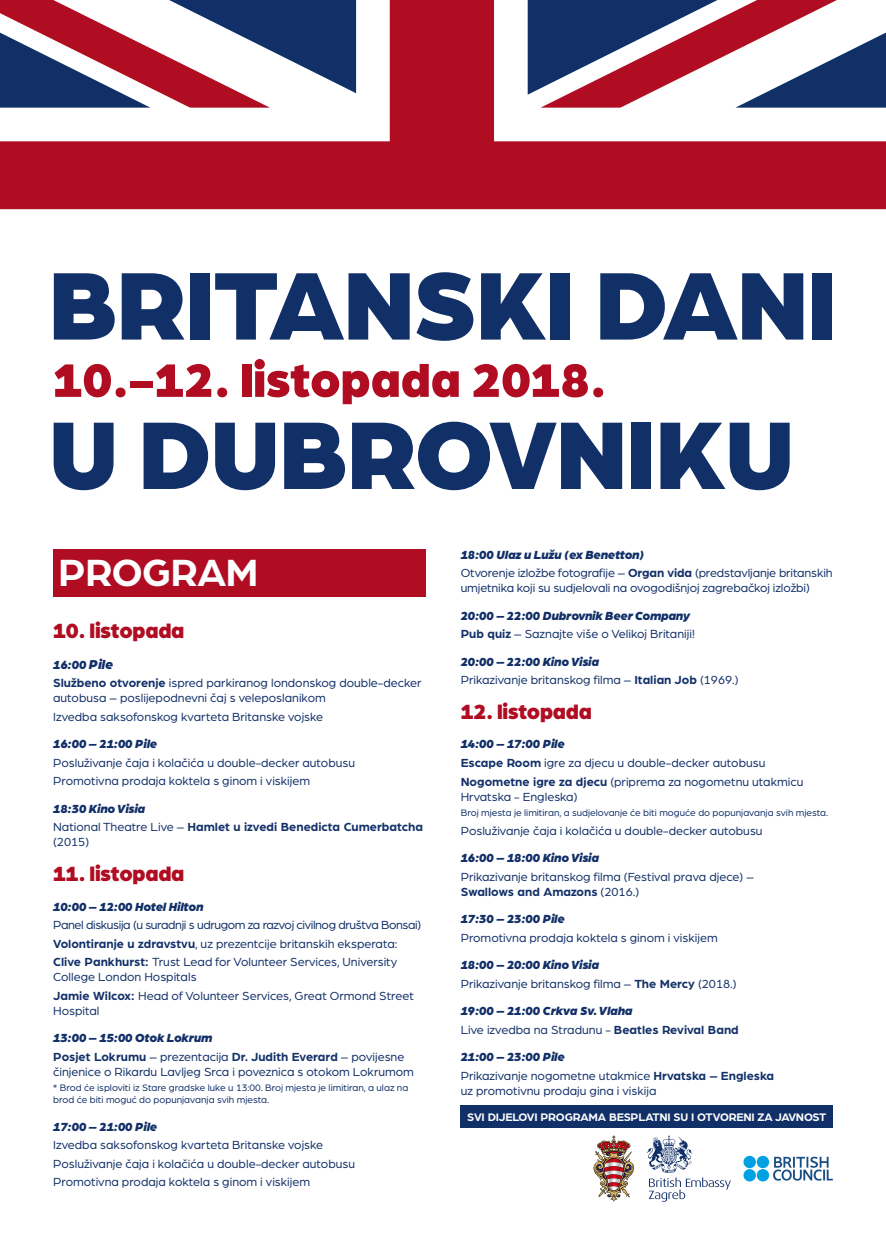
<style>
.page{position:relative;width:886px;height:1241px;background:#fff}
.page>*{position:absolute;margin:0;border:0;box-sizing:border-box;transform-origin:0 0}
.t1{font:900 102.25px/149.3px "Arboria";letter-spacing:-.02em;color:#123068}
.t2{font:900 50px "Arboria";color:#b00d23}
.t3{font:700 40.38px "Arboria";letter-spacing:-.02em;color:#fff}
.t4{font:900 21.88px "Arboria";letter-spacing:-.01em;color:#b00d23}
.t5{font:12.5px/18.6px "Arboria";color:#123068}
.t6{font:italic 900 12.5px/18.6px "Arboria";letter-spacing:-.01em;color:#123068}
.t7{font:700 12.5px/18.6px "Arboria";color:#123068}
.t8{font:700 11.62px "Arboria";letter-spacing:-.02em;color:#fff}
.t9{font:10px/12px "Arboria";color:#123068}
.s1{font-weight:900;font-style:italic}
.s2{font-weight:900;font-style:italic;font-size:13.75px}
.s3{font-weight:700}
.s4{font-weight:400}
.s5{font-weight:700;font-style:normal}
.s6{font-weight:400;font-style:normal}
</style>
<div class="page">
<div style="left:53px;top:548px;width:372px;height:48px;background:#b00d23"></div>
<svg style="left:0;top:0;width:886px;height:209px"></svg>
<div style="left:461px;top:1104px;width:372px;height:23px;background:#123068"></div>
<svg style="left:646px;top:1135px;width:85px;height:66px"></svg>
<svg style="left:593px;top:1135px;width:41px;height:66px"></svg>
<svg style="left:743px;top:1155px;width:90px;height:26px"></svg>
<h1 class="t1" style="left:48px;top:223px;width:791px">BRITANSKI DANI<br>U DUBROVNIKU</h1>
<h2 class="t2" style="left:53px;top:344px;width:555px">10.-12. listopada 2018.</h2>
<h3 class="t3" style="left:58px;top:544px;width:202px">PROGRAM</h3>
<h3 class="t4" style="left:53px;top:614px;width:133px">10. listopada</h3>
<p class="t5" style="left:53px;top:654px;width:370px"><span class="s1">16:00</span> <span class="s2">Pile<br></span><span class="s3">Službeno otvorenje</span> ispred parkiranog londonskog double-decker</p>
<p class="t5" style="left:53px;top:688px;width:274px">autobusa – poslijepodnevni čaj s veleposlanikom<br>Izvedba saksofonskog kvarteta Britanske vojske</p>
<p class="t6" style="left:53px;top:733px;width:105px">16:00 – 21:00 Pile</p>
<p class="t5" style="left:53px;top:752px;width:303px">Posluživanje čaja i kolačića u double-decker autobusu<br>Promotivna prodaja koktela s ginom i viskijem</p>
<p class="t7" style="left:53px;top:798px;width:371px"><span class="s1">18:30 Kino Visia<br></span><span class="s4">National Theatre Live –</span> Hamlet u izvedi Benedicta Cumerbatcha</p>
<p class="t5" style="left:53px;top:832px;width:37px">(2015)</p>
<h3 class="t4" style="left:53px;top:858px;width:133px">11. listopada</h3>
<p class="t6" style="left:53px;top:896px;width:152px">10:00 – 12:00 Hotel Hilton</p>
<p class="t5" style="left:53px;top:915px;width:369px">Panel diskusija (u suradnji s udrugom za razvoj civilnog društva Bonsai)<br><span class="s3">Volontiranje u zdravstvu</span>, uz prezentcije britanskih eksperata:<br><span class="s3">Clive Pankhurst:</span> Trust Lead for Volunteer Services, University</p>
<p class="t5" style="left:53px;top:967px;width:362px">College London Hospitals<br><span class="s3">Jamie Wilcox:</span> Head of Volunteer Services, Great Ormond Street</p>
<p class="t5" style="left:53px;top:1000px;width:48px">Hospital</p>
<p class="t7" style="left:53px;top:1027px;width:353px"><span class="s1">13:00 – 15:00 Otok Lokrum<br></span>Posjet Lokrumu <span class="s4">– prezentacija</span> Dr. Judith Everard <span class="s4">– povijesne</span></p>
<p class="t5" style="left:53px;top:1061px;width:362px">činjenice o Rikardu Lavljeg Srca i poveznica s otokom Lokrumom</p>
<p class="t9" style="left:53px;top:1081px;width:357px">* Brod će isploviti iz Stare gradske luke u 13:00. Broj mjesta je limitiran, a ulaz na brod će biti moguć do popunjavanja svih mjesta.</p>
<p class="t6" style="left:53px;top:1116px;width:105px">17:00 – 21:00 Pile</p>
<p class="t5" style="left:53px;top:1135px;width:303px">Izvedba saksofonskog kvarteta Britanske vojske<br>Posluživanje čaja i kolačića u double-decker autobusu<br>Promotivna prodaja koktela s ginom i viskijem</p>
<p class="t5" style="left:461px;top:544px;width:373px"><span class="s1">18:00 Ulaz u Lužu (ex Benetton)<br></span>Otvorenje izložbe fotografije – <span class="s3">Organ vida</span> (predstavljanje britanskih</p>
<p class="t5" style="left:461px;top:578px;width:351px">umjetnika koji su sudjelovali na ovogodišnjoj zagrebačkoj izložbi)</p>
<p class="t6" style="left:461px;top:605px;width:236px">20:00 – 22:00 Dubrovnik Beer Company<br><span class="s5">Pub quiz</span> <span class="s6">– Saznajte više o Velikoj Britaniji!</span></p>
<p class="t5" style="left:461px;top:651px;width:279px"><span class="s1">20:00 – 22:00 Kino Visia<br></span>Prikazivanje britanskog filma – <span class="s3">Italian Job</span> (1969.)</p>
<h3 class="t4" style="left:461px;top:696px;width:133px">12. listopada</h3>
<p class="t5" style="left:461px;top:734px;width:344px"><span class="s1">14:00 – 17:00 Pile<br></span><span class="s3">Escape Room</span> igre za djecu u double-decker autobusu<br><span class="s3">Nogometne igre za djecu</span> (priprema za nogometnu utakmicu</p>
<p class="t5" style="left:461px;top:786px;width:118px">Hrvatska - Engleska)</p>
<p class="t9" style="left:461px;top:806px;width:369px">Broj mjesta je limitiran, a sudjelovanje će biti moguće do popunjavanja svih mjesta.</p>
<p class="t5" style="left:461px;top:820px;width:303px">Posluživanje čaja i kolačića u double-decker autobusu</p>
<p class="t6" style="left:461px;top:847px;width:140px">16:00 – 18:00 Kino Visia</p>
<p class="t5" style="left:461px;top:868px;width:295px;line-height:15px">Prikazivanje britanskog filma (Festival prava djece) –<br><span class="s3">Swallows and Amazons</span> (2016.)</p>
<p class="t6" style="left:461px;top:908px;width:105px">17:30 – 23:00 Pile</p>
<p class="t5" style="left:461px;top:927px;width:258px">Promotivna prodaja koktela s ginom i viskijem</p>
<p class="t5" style="left:461px;top:954px;width:277px"><span class="s1">18:00 – 20:00 Kino Visia<br></span>Prikazivanje britanskog filma – <span class="s3">The Mercy</span> (2018.)</p>
<p class="t6" style="left:461px;top:1000px;width:280px">19:00 – 21:00 Crkva Sv. Vlaha<br><span class="s6">Live izvedba na Stradunu -</span> <span class="s5">Beatles Revival Band</span></p>
<p class="t5" style="left:461px;top:1046px;width:315px"><span class="s1">21:00 – 23:00 Pile<br></span>Prikazivanje nogometne utakmice <span class="s3">Hrvatska – Engleska</span></p>
<p class="t5" style="left:461px;top:1080px;width:197px">uz promotivnu prodaju gina i viskija</p>
<p class="t8" style="left:467px;top:1108px;width:361px">SVI DIJELOVI PROGRAMA BESPLATNI SU I OTVORENI ZA JAVNOST</p>
</div>
